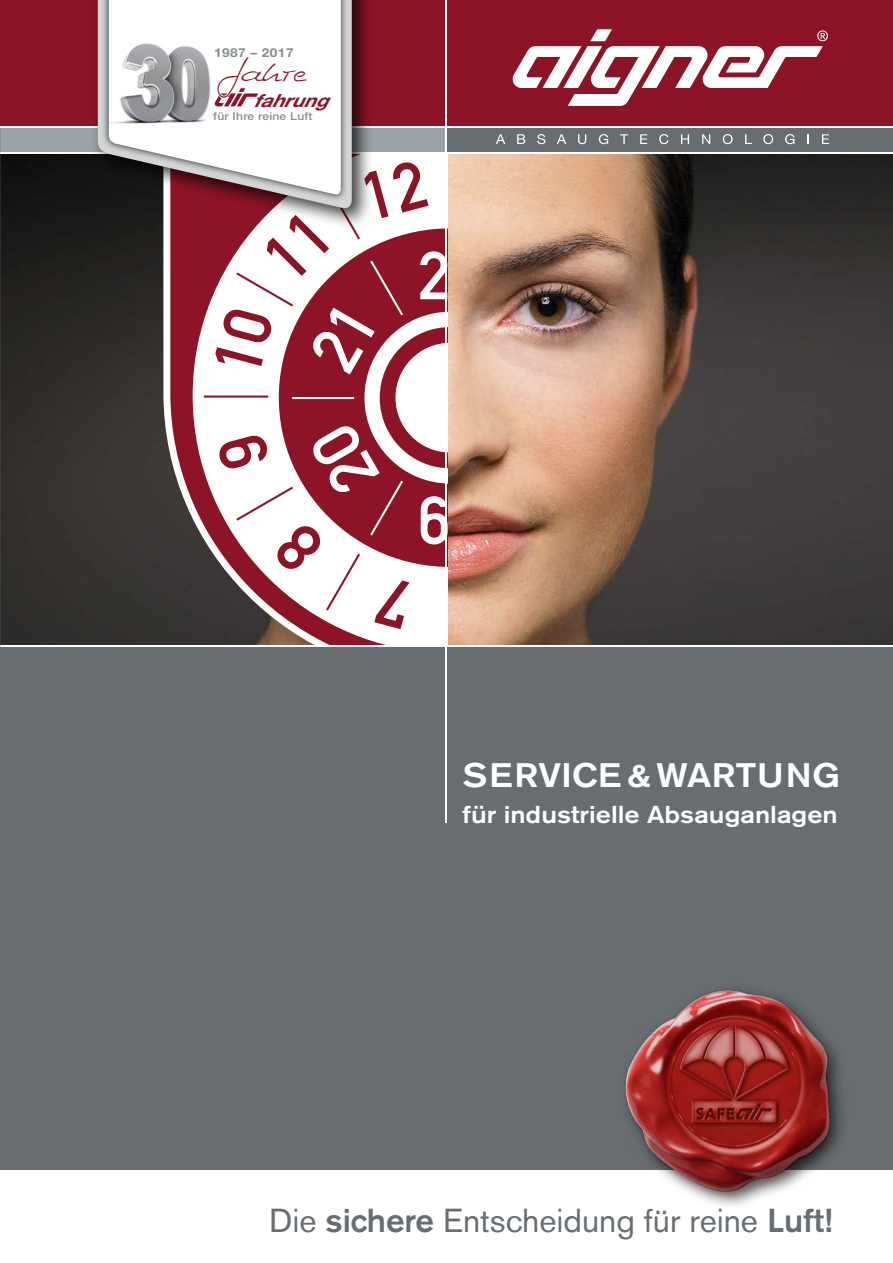
<style>
.page{position:relative;width:893px;height:1263px;background:#fff}
.page>*{position:absolute;margin:0;border:0;box-sizing:border-box;transform-origin:0 0}
.t1{font:700 66.75px "DIN Alternate";color:#fff}
.t2{font:45.9px "WIP First Lady";letter-spacing:.01em;color:#8d1426}
.t3{font:500 33.75px "Akzidenz Grotesk BE";color:#fff;scale:1.11 1}
.t4{font:33px "Akzidenz Grotesk BE";color:#676d71}
.t5{font:500 24.3px "Akzidenz Grotesk BE";color:#fff;scale:1.11 1}
.t6{font:italic 700 18.15px "Helvetica Neue";color:#8d1426;scale:1.11 1}
.t7{font:700 12.3px "Helvetica Neue";letter-spacing:.03em;color:#868d91;scale:1.11 1}
.t8{font:500 10.8px "Helvetica Neue";letter-spacing:.02em;color:#868d91;scale:1.11 1}
.s1{font-weight:500}
</style>
<div class="page">
<img style="left:0;top:154px;width:893px;height:491px">
<svg style="left:160px;top:230px;width:33px;height:415px;background:#75474d"></svg>
<svg style="left:193px;top:154px;width:253px;height:491px"></svg>
<hr style="left:204px;top:395px;width:64px;height:3px;background:#8d1426">
<div style="left:0;top:127px;width:446px;height:26px;background:#9aa3a8"></div>
<div style="left:0;top:0;width:893px;height:127px;background:#8d1426"></div>
<div style="left:446px;top:127px;width:447px;height:26px;background:#676d71"></div>
<div style="left:0;top:646px;width:893px;height:524px;background:#676d71"></div>
<svg style="left:496px;top:134px;width:9px;height:10px"></svg>
<svg style="left:517px;top:134px;width:8px;height:10px"></svg>
<svg style="left:537px;top:134px;width:8px;height:10px"></svg>
<svg style="left:557px;top:134px;width:9px;height:10px"></svg>
<svg style="left:578px;top:134px;width:8px;height:10px"></svg>
<svg style="left:599px;top:134px;width:9px;height:10px"></svg>
<svg style="left:620px;top:134px;width:8px;height:10px"></svg>
<svg style="left:640px;top:134px;width:7px;height:10px"></svg>
<svg style="left:659px;top:134px;width:9px;height:10px"></svg>
<svg style="left:681px;top:134px;width:8px;height:10px"></svg>
<svg style="left:702px;top:134px;width:8px;height:10px"></svg>
<svg style="left:723px;top:134px;width:10px;height:10px"></svg>
<svg style="left:745px;top:134px;width:7px;height:10px"></svg>
<svg style="left:763px;top:134px;width:10px;height:10px"></svg>
<svg style="left:785px;top:134px;width:9px;height:10px"></svg>
<svg style="left:807px;top:134px;width:2px;height:10px"></svg>
<svg style="left:822px;top:134px;width:7px;height:10px"></svg>
<svg style="left:512px;top:29px;width:316px;height:77px"></svg>
<div style="left:618px;top:982px;width:232px;height:229px;background:#000;opacity:.5"></div>
<img style="left:626px;top:990px;width:182px;height:201px">
<hr style="left:0;top:126px;width:893px;height:2px;background:#fff">
<hr style="left:0;top:152px;width:893px;height:2px;background:#fff">
<hr style="left:0;top:645px;width:893px;height:2px;background:#fff">
<div style="left:90px;top:0;width:284px;height:230px;background:#000;opacity:.75"></div>
<svg style="left:98px;top:0;width:254px;height:210px;background:#8b787b"></svg>
<div style="left:102px;top:0;width:246px;height:201px;background:#000;opacity:.75"></div>
<svg style="left:109px;top:0;width:232px;height:196px;background:#e4e0e1"></svg>
<img style="left:108px;top:38px;width:108px;height:90px">
<img style="left:121px;top:44px;width:89px;height:78px">
<svg style="left:213px;top:55px;width:95px;height:51px;background:#f8f1f2"></svg>
<hr style="left:446px;top:0;width:1px;height:822px;background:#fff">
<img style="left:0;top:153px;width:1px;height:388px">
<svg style="left:214px;top:159px;width:232px;height:470px"></svg>
<p class="t7" style="left:214px;top:45px;width:73px">1987 – 2017</p>
<h2 class="t2" style="left:220px;top:53px;width:88px">Jahre</h2>
<p class="t6" style="left:253px;top:89px;width:78px">fahrung</p>
<p class="t8" style="left:213px;top:110px;width:91px">für Ihre reine Luft</p>
<h1 class="t1" style="left:418px;top:237px;width:66px">22</h1>
<h1 class="t1" style="left:482px;top:559px;width:66px;rotate:-180deg">19</h1>
<p class="t3" style="left:463px;top:754px;width:342px">SERVICE &amp; WARTUNG</p>
<p class="t5" style="left:463px;top:799px;width:339px">für industrielle Absauganlagen</p>
<p class="t4" style="left:269px;top:1201px;width:565px">Die <span class="s1">sichere</span> Entscheidung für reine <span class="s1">Luft!</span></p>
</div>
